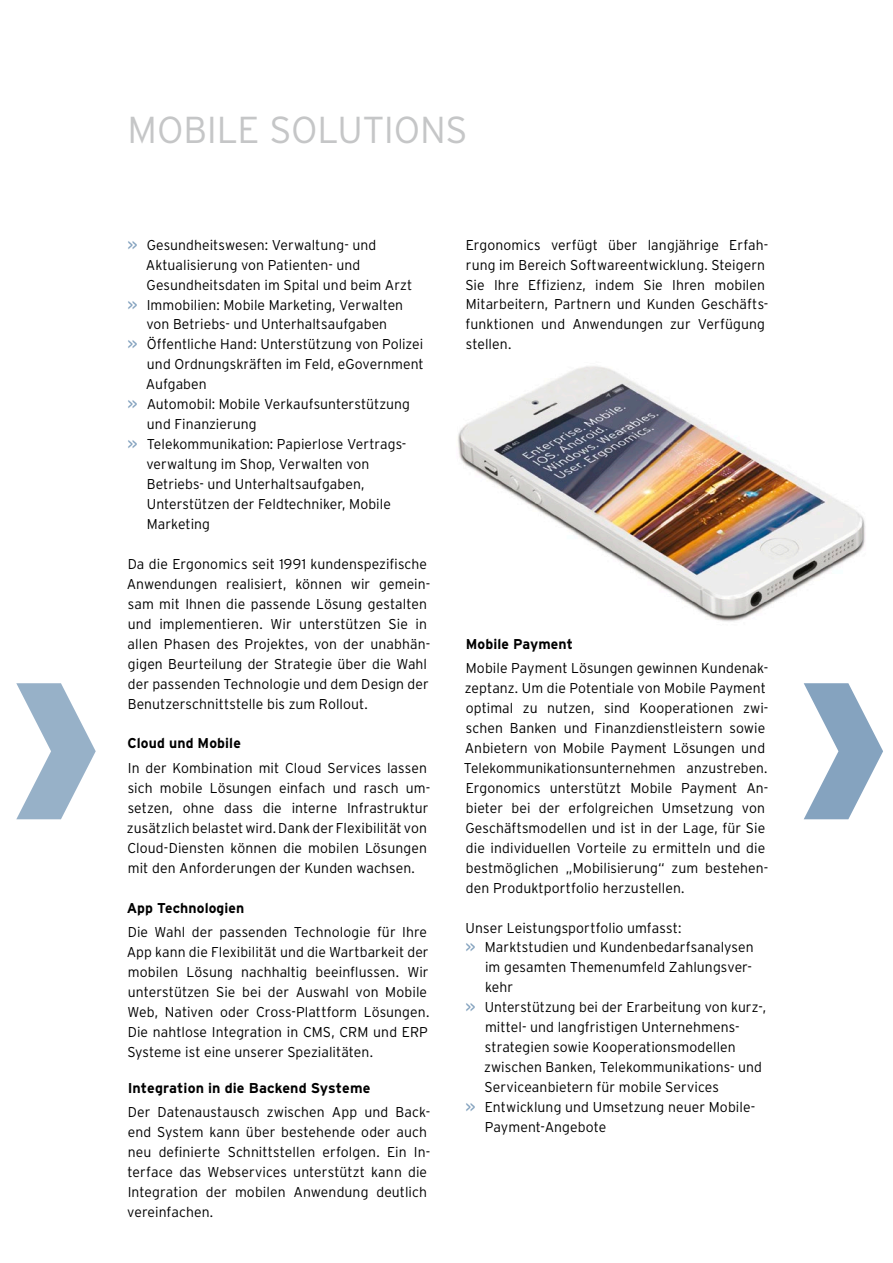
<style>
.page{position:relative;width:893px;height:1263px;background:#fff}
.page>*{position:absolute;margin:0;border:0;box-sizing:border-box;transform-origin:0 0}
.titel_25{font:300 37.5px "Interstate";letter-spacing:-.005em;color:#c5c6c7}
.laufsatz_9_5{font:300 14.25px/20px "Interstate";letter-spacing:.005em;color:#000}
.laufsatz_9_5-2{font:700 14.25px "Interstate";letter-spacing:.005em;color:#000}
.s1{font-weight:400;color:#85a3bf}
</style>
<div class="page">
<img style="left:458px;top:366px;width:407px;height:256px">
<svg style="left:804px;top:683px;width:79px;height:136px"></svg>
<svg style="left:16px;top:683px;width:80px;height:136px"></svg>
<p class="titel_25" style="left:128px;top:109px;width:342px">MOBILE SOLUTIONS</p>
<p class="laufsatz_9_5" style="left:146px;top:234px;width:268px;text-indent:-18px"><span class="s1">&gt;&gt;</span> Gesundheitswesen: Verwaltung- und<br>Aktualisierung von Patienten- und<br>Gesundheitsdaten im Spital und beim Arzt</p>
<p class="laufsatz_9_5" style="left:127px;top:294px;width:277px;text-align:center"><span class="s1">&gt;&gt;</span> Immobilien: Mobile Marketing, Verwalten von Betriebs- und Unterhaltsaufgaben</p>
<p class="laufsatz_9_5" style="left:146px;top:334px;width:279px;text-align:justify;text-indent:-18px"><span class="s1">&gt;&gt;</span> Öffentliche Hand: Unterstützung von Polizei und Ordnungskräften im Feld, eGovernment Aufgaben</p>
<p class="laufsatz_9_5" style="left:147px;top:394px;width:264px;text-indent:-20px"><span class="s1">&gt;&gt;</span> Automobil: Mobile Verkaufsunterstützung und Finanzierung</p>
<p class="laufsatz_9_5" style="left:146px;top:434px;width:262px;text-indent:-19px"><span class="s1">&gt;&gt;</span> Telekommunikation: Papierlose Vertrags&shy;verwaltung im Shop, Verwalten von Betriebs- und Unterhaltsaufgaben, Unterstützen der Feldtechniker, Mobile Marketing</p>
<p class="laufsatz_9_5" style="left:127px;top:554px;width:305px">Da die Ergonomics seit 1991 kundenspezifische Anwendungen realisiert, können wir gemein&shy;sam mit Ihnen die passende Lösung gestalten und implementieren. Wir unterstützen Sie in allen Phasen des Projektes, von der unabhän&shy;gigen Beurteilung der Strategie über die Wahl der passenden Technologie und dem Design der Benutzerschnittstelle bis zum Rollout.</p>
<p class="laufsatz_9_5-2" style="left:128px;top:735px;width:115px">Cloud und Mobile</p>
<p class="laufsatz_9_5" style="left:127px;top:758px;width:305px">In der Kombination mit Cloud Services lassen sich mobile Lösungen einfach und rasch um&shy;setzen, ohne dass die interne Infrastruktur zusätzlich belastet wird. Dank der Flexibilität von Cloud-Diensten können die mobilen Lösungen mit den Anforderungen der Kunden wachsen.</p>
<p class="laufsatz_9_5-2" style="left:127px;top:899px;width:119px">App Technologien</p>
<p class="laufsatz_9_5" style="left:127px;top:922px;width:304px">Die Wahl der passenden Technologie für Ihre App kann die Flexibilität und die Wartbarkeit der mobilen Lösung nachhaltig beeinflussen. Wir unterstützen Sie bei der Auswahl von Mobile Web, Nativen oder Cross-Plattform Lösungen.<br>Die nahtlose Integration in CMS, CRM und ERP Systeme ist eine unserer Spezialitäten.</p>
<p class="laufsatz_9_5-2" style="left:128px;top:1080px;width:244px">Integration in die Backend Systeme</p>
<p class="laufsatz_9_5" style="left:127px;top:1102px;width:305px">Der Datenaustausch zwischen App und Back&shy;end System kann über bestehende oder auch neu definierte Schnittstellen erfolgen. Ein In&shy;terface das Webservices unterstützt kann die Integration der mobilen Anwendung deutlich vereinfachen.</p>
<p class="laufsatz_9_5" style="left:465px;top:234px;width:304px">Ergonomics verfügt über langjährige Erfah&shy;rung im Bereich Softwareentwicklung. Steigern Sie Ihre Effizienz, indem Sie Ihren mobilen Mitarbeitern, Partnern und Kunden Geschäfts&shy;funktionen und Anwendungen zur Verfügung stellen.</p>
<p class="laufsatz_9_5-2" style="left:466px;top:636px;width:109px">Mobile Payment</p>
<p class="laufsatz_9_5" style="left:464px;top:658px;width:306px">Mobile Payment Lösungen gewinnen Kundenak&shy;zeptanz. Um die Potentiale von Mobile Payment optimal zu nutzen, sind Kooperationen zwi&shy;schen Banken und Finanzdienstleistern sowie Anbietern von Mobile Payment Lösungen und Telekommunikationsunternehmen anzustreben.<br>Ergonomics unterstützt Mobile Payment An&shy;bieter bei der erfolgreichen Umsetzung von Geschäftsmodellen und ist in der Lage, für Sie die individuellen Vorteile zu ermitteln und die bestmöglichen „Mobilisierung“ zum bestehen&shy;den Produktportfolio herzustellen.</p>
<p class="laufsatz_9_5" style="left:466px;top:917px;width:217px">Unser Leistungsportfolio umfasst:</p>
<p class="laufsatz_9_5" style="left:485px;top:937px;width:270px;text-indent:-20px"><span class="s1">&gt;&gt;</span> Marktstudien und Kundenbedarfsanalysen im gesamten Themenumfeld Zahlungsver&shy;kehr</p>
<p class="laufsatz_9_5" style="left:484px;top:997px;width:283px;text-indent:-19px"><span class="s1">&gt;&gt;</span> Unterstützung bei der Erarbeitung von kurz-, mittel- und langfristigen Unternehmens&shy;strategien sowie Kooperationsmodellen zwischen Banken, Telekommunikations- und Serviceanbietern für mobile Services</p>
<p class="laufsatz_9_5" style="left:485px;top:1097px;width:272px;text-indent:-19px"><span class="s1">&gt;&gt;</span> Entwicklung und Umsetzung neuer Mobile-<br>Payment-Angebote</p>
</div>
